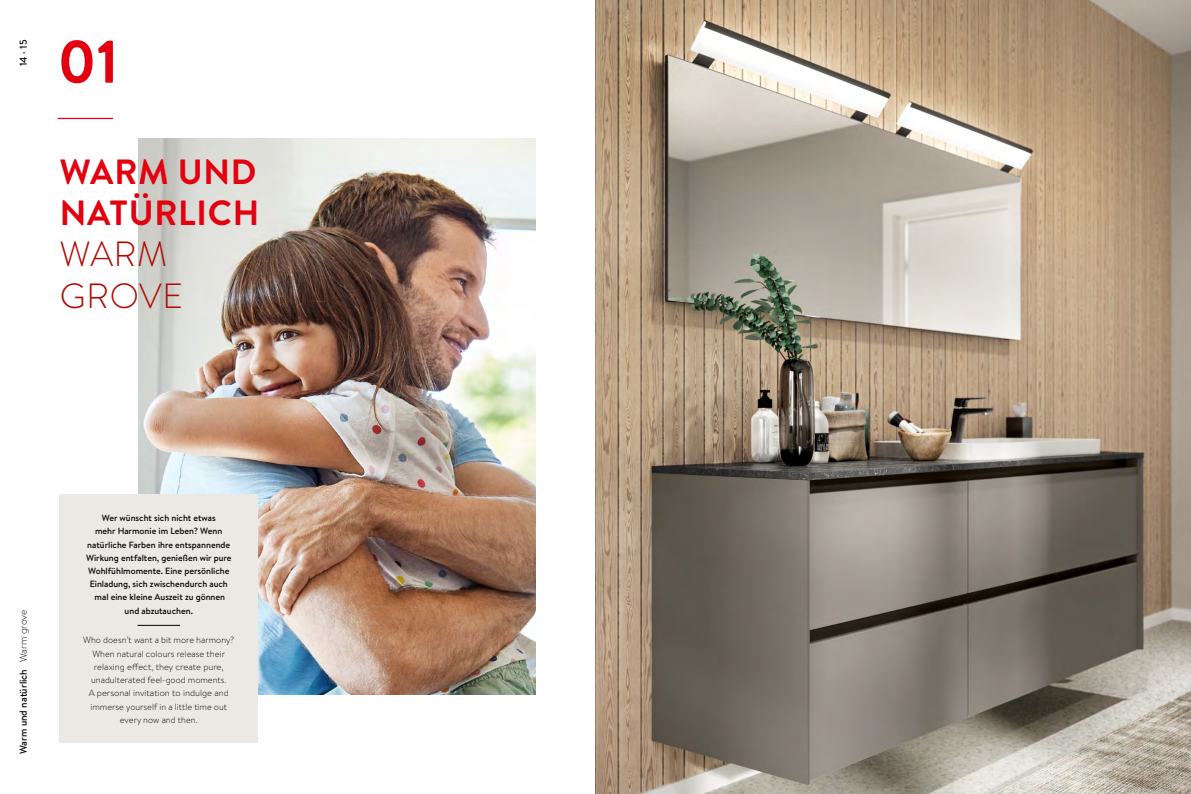
<style>
.page{position:relative;width:1191px;height:794px;background:#fff}
.page>*{position:absolute;margin:0;border:0;box-sizing:border-box;transform-origin:0 0}
.Kapiteleinstieg_Ziff{font:700 60px "Brandon Text";color:#e3000f}
.Kapiteleinstieg_Head{font:700 35px/41.3px "Brandon Text";letter-spacing:.02em;color:#e3000f}
.t1{font:500 10px "Brandon Text";color:#000}
.Fließtext_9_13_2_D_E{font:500 9px/13.2px "Brandon Text";color:#000;text-align:center}
.Fließtext_9_13_2_D_E-2{font:300 9px/13.2px "Brandon Text";color:#000;text-align:center}
.s1{font-weight:300;color:#ae0b05}
.s2{font-weight:300}
</style>
<div class="page">
<hr style="left:58px;top:118px;width:55px;height:1px;background:#e3000f">
<img style="left:139px;top:139px;width:397px;height:555px">
<img style="left:595px;top:0;width:596px;height:794px">
<div style="left:60px;top:494px;width:198px;height:248px;background:#ece9e4"></div>
<hr style="left:137px;top:625px;width:43px;height:1px;background:#000">
<p class="t1" style="left:17px;top:66px;width:28px;rotate:-90deg">14 · 15</p>
<p class="Kapiteleinstieg_Ziff" style="left:58px;top:20px;width:62px">01</p>
<p class="Kapiteleinstieg_Head" style="left:60px;top:150px;width:201px">WARM UND<br>NATÜRLICH<br><span class="s1">WARM<br>GROVE</span></p>
<p class="t1" style="left:16px;top:754px;width:146px;rotate:-90deg">Warm und natürlich <span class="s2">Warm grove</span></p>
<p class="Fließtext_9_13_2_D_E" style="left:86px;top:511px;width:147px">Wer wünscht sich nicht etwas<br>mehr Harmonie im Leben? Wenn natürliche Farben ihre entspannende Wirkung entfalten, genießen wir pure Wohlfühlmomente. Eine persönliche Einladung, sich zwischendurch auch</p>
<p class="Fließtext_9_13_2_D_E" style="left:95px;top:590px;width:132px">mal eine kleine Auszeit zu gönnen</p>
<p class="Fließtext_9_13_2_D_E" style="left:125px;top:604px;width:70px">und abzutauchen.</p>
<p class="Fließtext_9_13_2_D_E-2" style="left:83px;top:633px;width:153px">Who doesn’t want a bit more harmony?<br>When natural colours release their relaxing effect, they create pure, unadulterated feel-good moments.<br>A personal invitation to indulge and immerse yourself in a little time out every now and then.</p>
</div>
